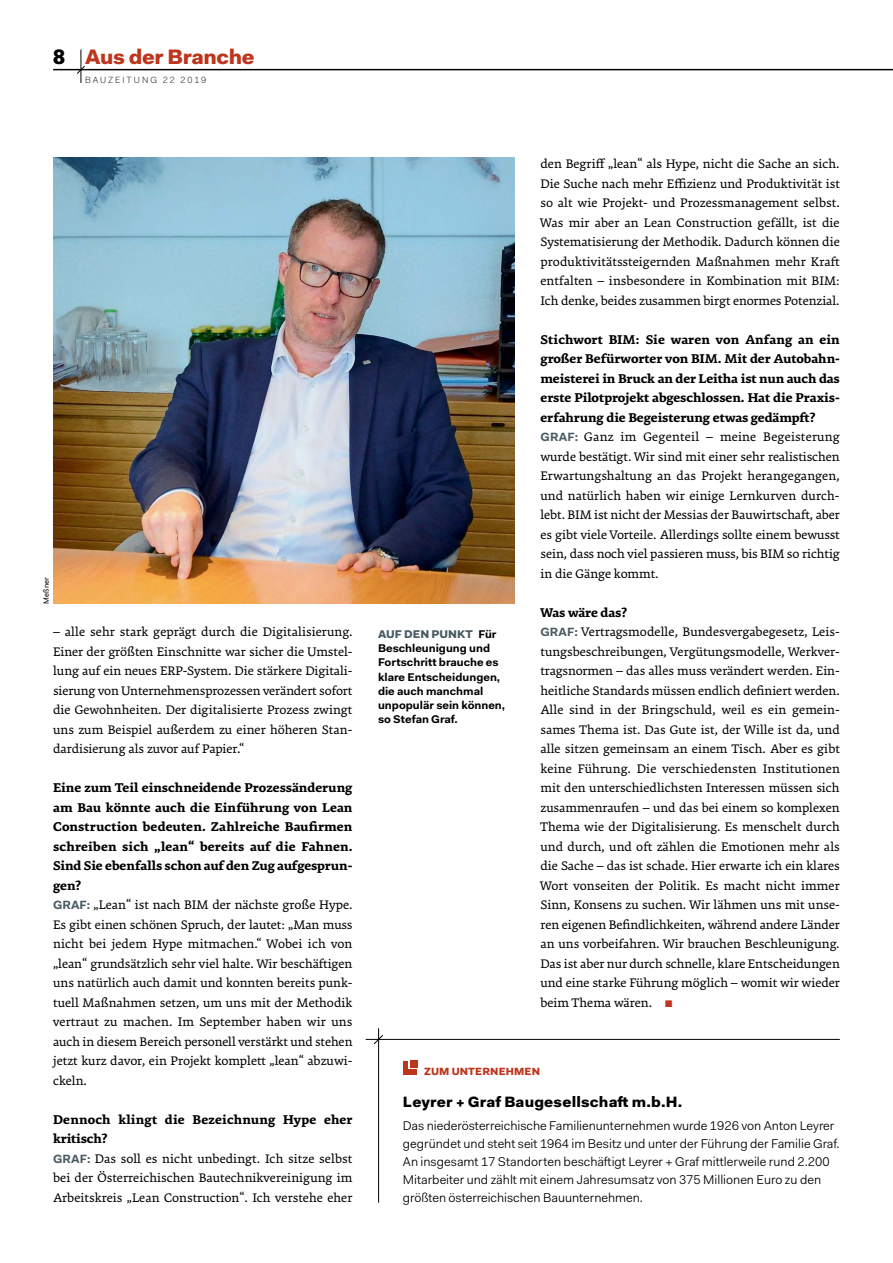
<style>
.page{position:relative;width:893px;height:1263px;background:#fff}
.page>*{position:absolute;margin:0;border:0;box-sizing:border-box;transform-origin:0 0}
.t1{font:900 21px "Fakt Pro";letter-spacing:-.02em;color:#bd351d}
.t2{font:900 21px "Fakt Pro";color:#000}
.t3{font:900 15px "Fakt Pro";letter-spacing:.01em;color:#000}
.t4{font:13.5px/19.5px "Premiera";letter-spacing:-.005em;color:#000}
.t5{font:12.75px/18px "Fakt Pro Blond";color:#000}
.t6{font:700 11.25px/14.2px "Fakt Pro";color:#000}
.t7{font:900 10.5px "Fakt Pro";letter-spacing:.01em;color:#bd351d}
.t8{font:300 9px "Fakt Pro";letter-spacing:.215em;color:#000}
.t9{font:7.5px "Fakt Pro";letter-spacing:.03em;color:#000}
.s1{font-weight:700}
.s2{font-family:"Fakt Pro";font-weight:700;font-size:12px;color:#4a5b63}
.s3{font-weight:900;color:#4a5b63}
.s4{font-family:"Fakt Sm Con Pro Blond";color:#bd351d}
</style>
<div class="page">
<hr style="left:53px;top:69px;width:840px;height:1px;background:#000">
<hr style="left:81px;top:50px;width:1px;height:33px;background:#000">
<svg style="left:76px;top:65px;width:9px;height:9px"></svg>
<img style="left:53px;top:157px;width:462px;height:447px">
<hr style="left:378px;top:1028px;width:1px;height:174px;background:#000">
<hr style="left:366px;top:1039px;width:474px;height:1px;background:#000">
<svg style="left:373px;top:1034px;width:10px;height:10px"></svg>
<svg style="left:403px;top:1061px;width:14px;height:14px"></svg>
<div style="left:410px;top:1059px;width:8px;height:8px;background:#bd351d"></div>
<h1 class="t2" style="left:53px;top:43px;width:13px">8</h1>
<h1 class="t1" style="left:85px;top:43px;width:171px">Aus der Branche</h1>
<p class="t8" style="left:85px;top:74px;width:123px">BAUZEITUNG 22 2019</p>
<p class="t9" style="left:41px;top:604px;width:28px;rotate:-90deg">Meßner</p>
<p class="t4" style="left:53px;top:622px;width:301px;text-align:justify">– alle sehr stark geprägt durch die Digitalisierung.<br>Einer der größten Einschnitte war sicher die Umstel&shy;lung auf ein neues ERP-System. Die stärkere Digitali&shy;sierung von Unternehmensprozessen verändert sofort die Gewohnheiten. Der digitalisierte Prozess zwingt uns zum Beispiel außerdem zu einer höheren Stan&shy;dardisierung als zuvor auf Papier.“</p>
<p class="t4" style="left:53px;top:778px;width:301px"><span class="s1">Eine zum Teil einschneidende Prozessänderung am Bau könnte auch die Einführung von Lean Construction bedeuten. Zahlreiche Baufirmen schreiben sich „lean“ bereits auf die Fahnen.<br>Sind Sie ebenfalls schon auf den Zug aufgesprun&shy;gen?<br></span><span class="s2">GRAF:</span> „Lean“ ist nach BIM der nächste große Hype.<br>Es gibt einen schönen Spruch, der lautet: „Man muss nicht bei jedem Hype mitmachen.“ Wobei ich von „lean“ grundsätzlich sehr viel halte. Wir beschäftigen uns natürlich auch damit und konnten bereits punk&shy;tuell Maßnahmen setzen, um uns mit der Methodik vertraut zu machen. Im September haben wir uns auch in diesem Bereich personell verstärkt und stehen jetzt kurz davor, ein Projekt komplett „lean“ abzuwi&shy;ckeln.</p>
<p class="t4" style="left:53px;top:1110px;width:301px"><span class="s1">Dennoch klingt die Bezeichnung Hype eher kritisch?<br></span><span class="s2">GRAF:</span> Das soll es nicht unbedingt. Ich sitze selbst bei der Österreichischen Bautechnikvereinigung im Arbeitskreis „Lean Construction“. Ich verstehe eher</p>
<p class="t6" style="left:378px;top:627px;width:129px"><span class="s3">AUF DEN PUNKT</span> Für<br>Beschleunigung und<br>Fortschritt brauche es klare Entscheidungen, die auch manchmal unpopulär sein können, so Stefan Graf.</p>
<p class="t4" style="left:540px;top:154px;width:301px;text-align:justify">den Begriff „lean“ als Hype, nicht die Sache an sich.<br>Die Suche nach mehr Effizienz und Produktivität ist so alt wie Projekt- und Prozessmanagement selbst.<br>Was mir aber an Lean Construction gefällt, ist die Systematisierung der Methodik. Dadurch können die produktivitätssteigernden Maßnahmen mehr Kraft entfalten – insbesondere in Kombination mit BIM:<br>Ich denke, beides zusammen birgt enormes Potenzial.</p>
<p class="t4" style="left:540px;top:330px;width:301px"><span class="s1">Stichwort BIM: Sie waren von Anfang an ein großer Befürworter von BIM. Mit der Autobahn&shy;meisterei in Bruck an der Leitha ist nun auch das erste Pilotprojekt abgeschlossen. Hat die Praxis&shy;erfahrung die Begeisterung etwas gedämpft?<br></span><span class="s2">GRAF:</span> Ganz im Gegenteil – meine Begeisterung wurde bestätigt. Wir sind mit einer sehr realistischen Erwartungshaltung an das Projekt herangegangen, und natürlich haben wir einige Lernkurven durch&shy;lebt. BIM ist nicht der Messias der Bauwirtschaft, aber es gibt viele Vorteile. Allerdings sollte einem bewusst sein, dass noch viel passieren muss, bis BIM so richtig in die Gänge kommt.</p>
<p class="t4" style="left:540px;top:603px;width:301px"><span class="s1">Was wäre das?<br></span><span class="s2">GRAF:</span> Vertragsmodelle, Bundesvergabegesetz, Leis&shy;tungsbeschreibungen, Vergütungsmodelle, Werkver&shy;tragsnormen – das alles muss verändert werden. Ein&shy;heitliche Standards müssen endlich definiert werden.<br>Alle sind in der Bringschuld, weil es ein gemein&shy;sames Thema ist. Das Gute ist, der Wille ist da, und alle sitzen gemeinsam an einem Tisch. Aber es gibt keine Führung. Die verschiedensten Institutionen mit den unterschiedlichsten Interessen müssen sich zusammenraufen – und das bei einem so komplexen Thema wie der Digitalisierung. Es menschelt durch und durch, und oft zählen die Emotionen mehr als die Sache – das ist schade. Hier erwarte ich ein klares Wort vonseiten der Politik. Es macht nicht immer Sinn, Konsens zu suchen. Wir lähmen uns mit unse&shy;ren eigenen Befindlichkeiten, während andere Länder an uns vorbeifahren. Wir brauchen Beschleunigung.<br>Das ist aber nur durch schnelle, klare Entscheidungen und eine starke Führung möglich – womit wir wieder beim Thema wären. <span class="s4">◼</span></p>
<p class="t7" style="left:424px;top:1064px;width:117px">ZUM UNTERNEHMEN</p>
<p class="t3" style="left:403px;top:1092px;width:281px">Leyrer + Graf Baugesellschaft m.b.H.</p>
<p class="t5" style="left:403px;top:1116px;width:438px">Das niederösterreichische Familienunternehmen wurde 1926 von Anton Leyrer gegründet und steht seit 1964 im Besitz und unter der Führung der Familie Graf.<br>An insgesamt 17 Standorten beschäftigt Leyrer + Graf mittlerweile rund 2.200<br>Mitarbeiter und zä hlt mit einem Jahresumsatz von 375 Millionen Euro zu den größten österreichischen Bauunternehmen.</p>
</div>
